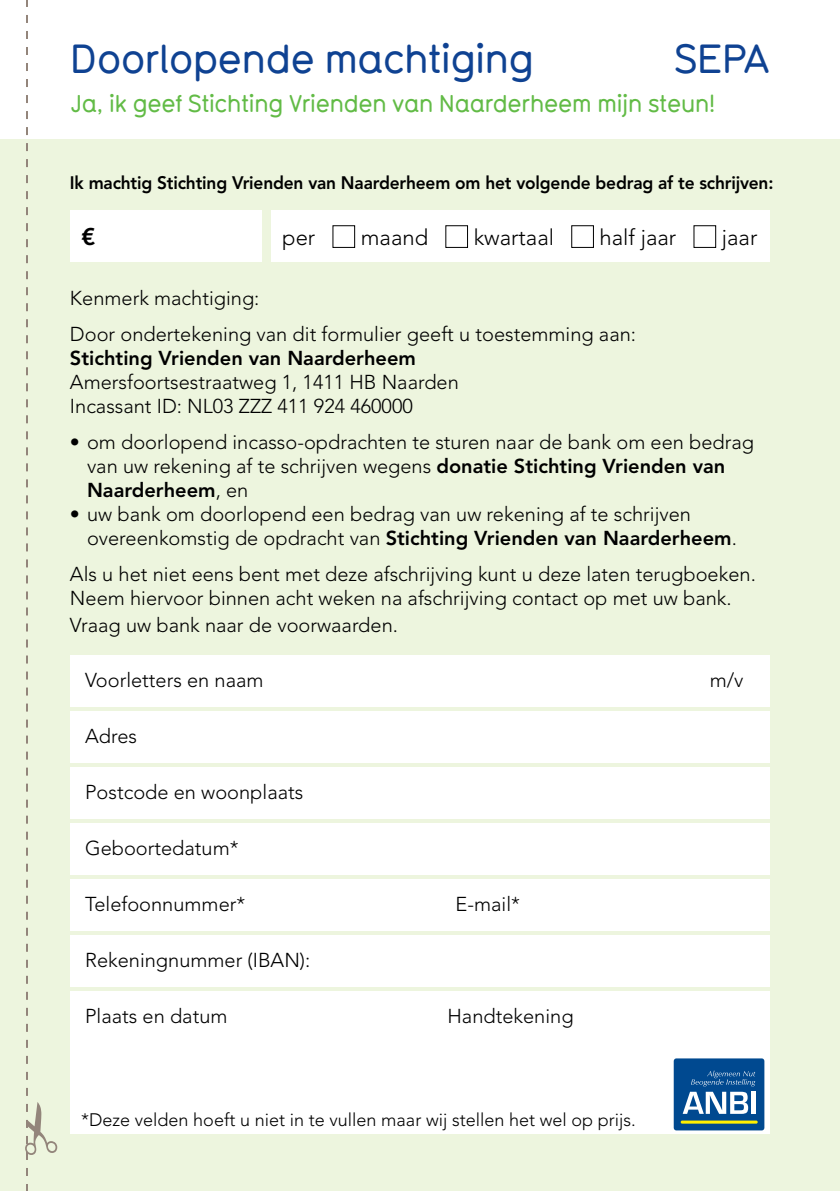
<style>
.page{position:relative;width:840px;height:1191px;background:#fff}
.page>*{position:absolute;margin:0;border:0;box-sizing:border-box;transform-origin:0 0}
.t1{font:40px "Typ Med";letter-spacing:-.03em;color:#0f4292}
.t2{font:24px "Typ Med";letter-spacing:-.03em;color:#62bb46}
.t3{font:800 24px "Avenir LT Std";color:#000}
.t4{font:300 22px "Avenir LT Std";color:#000}
.t5{font:300 20px/24px "Avenir LT Std";color:#000}
.t6{font:800 20px "Avenir LT Std";color:#000}
.t7{font:800 18px "Avenir LT Std";letter-spacing:-.01em;color:#000;scale:.96 1}
.t8{font:300 18px "Avenir LT Std";color:#000}
.s1{font-weight:800}
</style>
<div class="page">
<div style="left:0;top:140px;width:839px;height:1051px;background:#edf5de"></div>
<div style="left:70px;top:210px;width:191px;height:51px;background:#fff"></div>
<div style="left:271px;top:210px;width:498px;height:51px;background:#fff"></div>
<div style="left:70px;top:655px;width:699px;height:51px;background:#fff"></div>
<div style="left:70px;top:711px;width:699px;height:51px;background:#fff"></div>
<div style="left:70px;top:767px;width:699px;height:51px;background:#fff"></div>
<div style="left:70px;top:823px;width:699px;height:51px;background:#fff"></div>
<div style="left:70px;top:991px;width:699px;height:143px;background:#fff"></div>
<div style="left:70px;top:935px;width:699px;height:51px;background:#fff"></div>
<div style="left:70px;top:879px;width:699px;height:51px;background:#fff"></div>
<div style="left:332px;top:225px;width:23px;height:23px;border:1px solid #000"></div>
<div style="left:445px;top:225px;width:23px;height:23px;border:1px solid #000"></div>
<div style="left:571px;top:225px;width:22px;height:23px;border:1px solid #000"></div>
<div style="left:693px;top:225px;width:22px;height:23px;border:1px solid #000"></div>
<div style="left:673px;top:1058px;width:91px;height:72px;background:#004990;border-radius:3px"></div>
<div style="left:750px;top:1091px;width:5px;height:22px;background:#fff"></div>
<svg style="left:683px;top:1070px;width:71px;height:43px"></svg>
<hr style="left:680px;top:1120px;width:77px;height:3px;background:#ffef00">
<svg style="left:25px;top:0;width:32px;height:1191px"></svg>
<h1 class="t1" style="left:70px;top:32px;width:465px">Doorlopende machtiging</h1>
<h1 class="t1" style="left:673px;top:32px;width:97px">SEPA</h1>
<p class="t2" style="left:70px;top:87px;width:646px">Ja, ik geef Stichting Vrienden van Naarderheem mijn steun!</p>
<p class="t7" style="left:70px;top:172px;width:733px">Ik machtig Stichting Vrienden van Naarderheem om het volgende bedrag af te schrijven:</p>
<p class="t3" style="left:81px;top:222px;width:16px">€</p>
<p class="t4" style="left:282px;top:224px;width:34px">per</p>
<p class="t4" style="left:360px;top:224px;width:69px">maand</p>
<p class="t4" style="left:473px;top:224px;width:82px">kwartaal</p>
<p class="t4" style="left:599px;top:224px;width:78px">half jaar</p>
<p class="t4" style="left:721px;top:224px;width:37px">jaar</p>
<p class="t5" style="left:70px;top:280px;width:567px;line-height:36px">Kenmerk machtiging:<br>Door ondertekening van dit formulier geeft u toestemming aan:</p>
<p class="t6" style="left:70px;top:346px;width:347px">Stichting Vrienden van Naarderheem</p>
<p class="t5" style="left:70px;top:370px;width:390px">Amersfoortsestraatweg 1, 1411 HB Naarden<br>Incassant ID: NL03 ZZZ 411 924 460000</p>
<p class="t5" style="left:87px;top:430px;width:668px;text-indent:-17px">• om doorlopend incasso-opdrachten te sturen naar de bank om een bedrag van uw rekening af te schrijven wegens <span class="s1">donatie Stichting Vrienden van<br>Naarderheem</span>, en</p>
<p class="t5" style="left:87px;top:502px;width:651px;text-indent:-17px">• uw bank om doorlopend een bedrag van uw rekening af te schrijven overeenkomstig de opdracht van <span class="s1">Stichting Vrienden van Naarderheem</span>.</p>
<p class="t5" style="left:70px;top:562px;width:687px">Als u het niet eens bent met deze afschrijving kunt u deze laten terugboeken.<br>Neem hiervoor binnen acht weken na afschrijving contact op met uw bank.</p>
<p class="t5" style="left:70px;top:613px;width:329px">Vraag uw bank naar de voorwaarden.</p>
<p class="t5" style="left:85px;top:668px;width:180px">Voorletters en naam</p>
<p class="t5" style="left:709px;top:668px;width:35px">m/v</p>
<p class="t5" style="left:85px;top:724px;width:53px">Adres</p>
<p class="t5" style="left:85px;top:780px;width:219px">Postcode en woonplaats</p>
<p class="t5" style="left:85px;top:836px;width:155px">Geboortedatum*</p>
<p class="t5" style="left:85px;top:892px;width:162px">Telefoonnummer*</p>
<p class="t5" style="left:455px;top:892px;width:66px">E-mail*</p>
<p class="t5" style="left:85px;top:948px;width:226px">Rekeningnummer (IBAN):</p>
<p class="t5" style="left:85px;top:1004px;width:144px">Plaats en datum</p>
<p class="t5" style="left:447px;top:1004px;width:127px">Handtekening</p>
<p class="t8" style="left:81px;top:1109px;width:556px">*Deze velden hoeft u niet in te vullen maar wij stellen het wel op prijs.</p>
</div>
